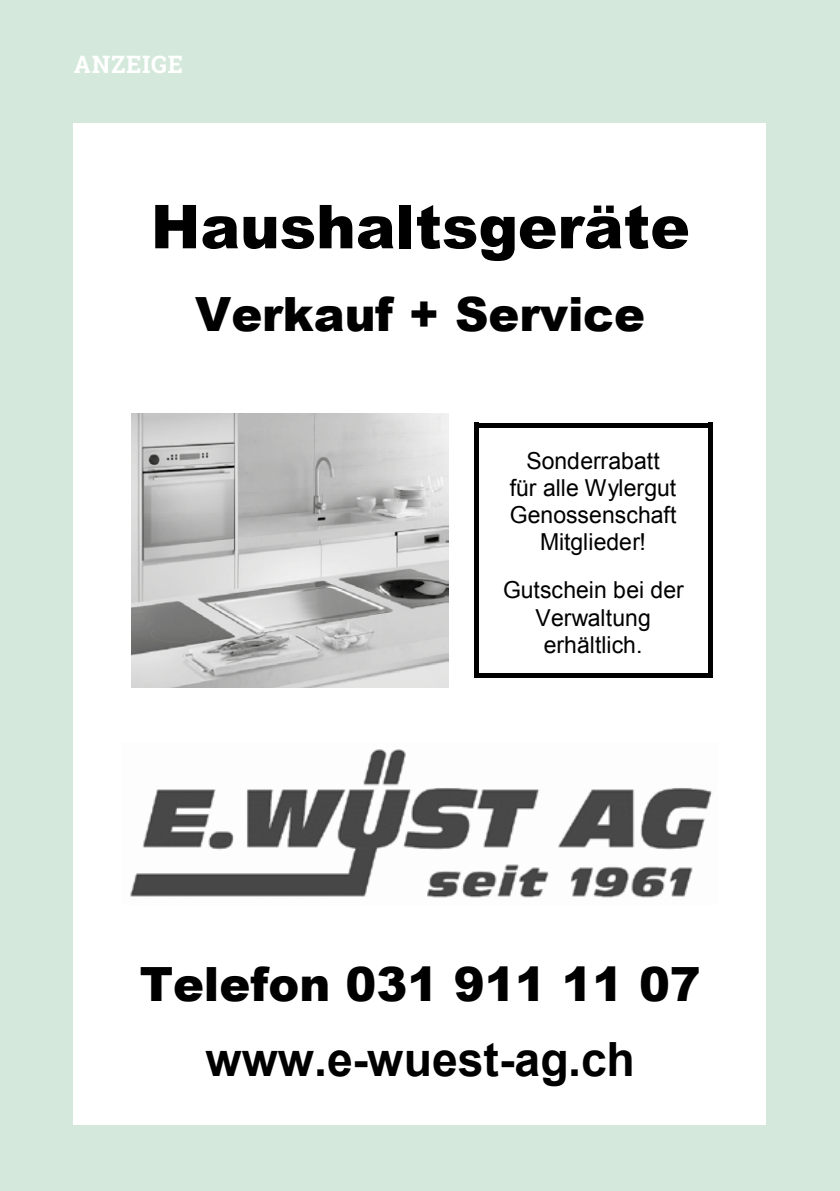
<style>
.page{position:relative;width:840px;height:1191px;background:#fff}
.page>*{position:absolute;margin:0;border:0;box-sizing:border-box;transform-origin:0 0}
.t1{font:900 60.6px "Arial";color:#000}
.t2{font:900 47.2px "Arial";color:#000}
.t3{font:700 47.2px "Arial";color:#000}
.t4{font:700 24px "Roboto Slab";letter-spacing:.03em;color:#fff}
.t5{font:23.4px/27.2px "Arial";color:#000;text-align:center}
</style>
<div class="page">
<div style="left:0;top:0;width:839px;height:1191px;background:#d4e9db"></div>
<div style="left:74px;top:123px;width:691px;height:1001px;background:#fff"></div>
<svg style="left:474px;top:422px;width:4px;height:6px"></svg>
<div style="left:478px;top:422px;width:229px;height:5px;background:#000"></div>
<svg style="left:707px;top:422px;width:5px;height:6px"></svg>
<div style="left:473px;top:428px;width:5px;height:245px;background:#000"></div>
<svg style="left:474px;top:673px;width:4px;height:5px"></svg>
<div style="left:478px;top:673px;width:229px;height:5px;background:#000"></div>
<div style="left:707px;top:428px;width:5px;height:245px;background:#000"></div>
<svg style="left:707px;top:673px;width:5px;height:5px"></svg>
<img style="left:130px;top:749px;width:582px;height:149px">
<img style="left:132px;top:413px;width:316px;height:274px">
<p class="t4" style="left:74px;top:48px;width:111px">ANZEIGE</p>
<h1 class="t1" style="left:151px;top:183px;width:540px">Haushaltsgeräte</h1>
<h2 class="t2" style="left:195px;top:280px;width:451px">Verkauf + Service</h2>
<p class="t5" style="left:509px;top:447px;width:168px">Sonderrabatt<br>für alle Wylergut<br>Genossenschaft<br>Mitglieder!</p>
<p class="t5" style="left:503px;top:576px;width:182px">Gutschein bei der<br>Verwaltung erhältlich.</p>
<h2 class="t2" style="left:140px;top:949px;width:562px">Telefon 031 911 11 07</h2>
<h2 class="t3" style="left:205px;top:1028px;width:430px">www.e-wuest-ag.ch</h2>
</div>
